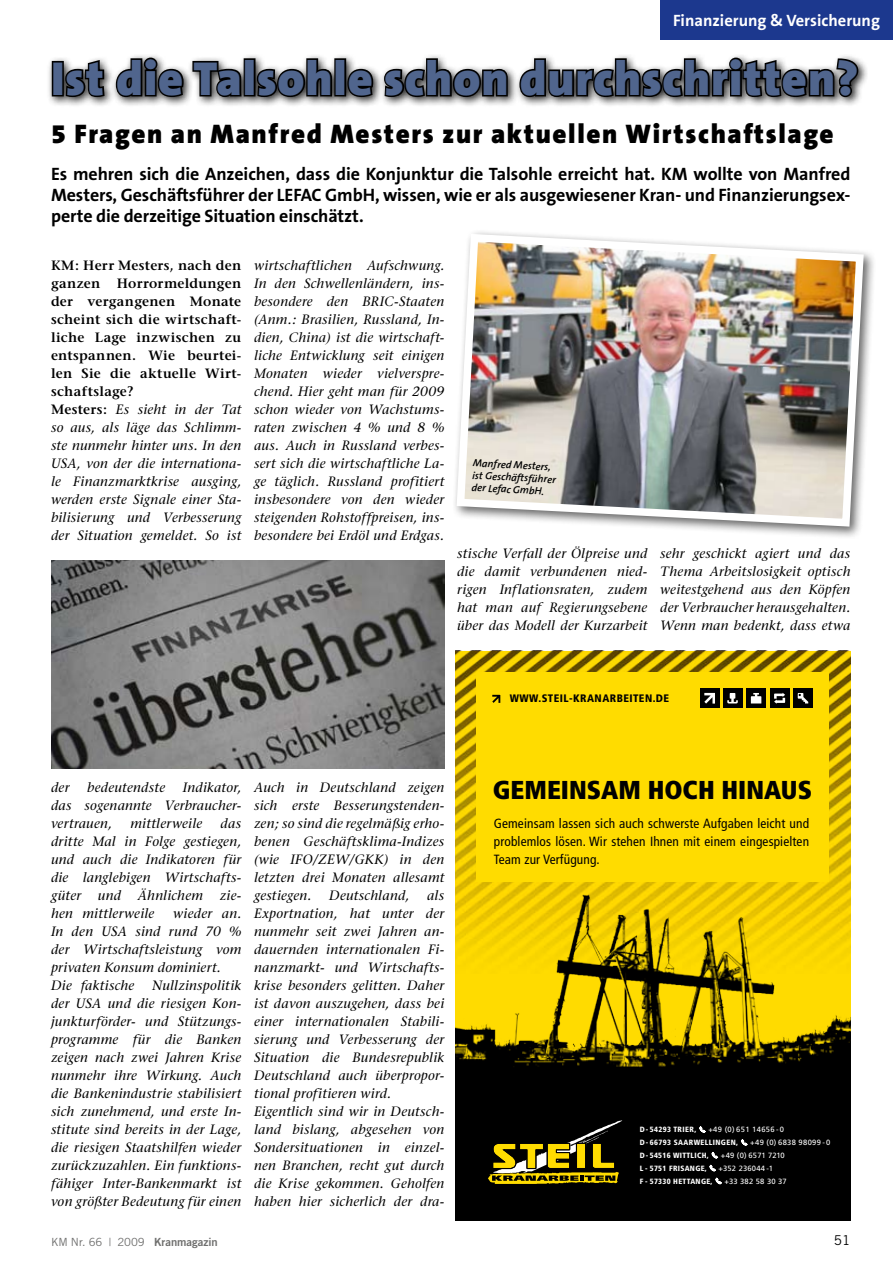
<style>
.page{position:relative;width:893px;height:1263px;background:#fff}
.page>*{position:absolute;margin:0;border:0;box-sizing:border-box;transform-origin:0 0}
.t1{font:900 48px "The Sans B9";letter-spacing:.02em;color:#50658d}
.t2{font:900 27px "The Sans B9";letter-spacing:.06em;color:#000}
.t3{font:900 condensed 25.95px "Frutiger";color:#000}
.t4{font:700 18px/21px "The Sans B7";letter-spacing:-.005em;color:#000;text-align:justify}
.t5{font:700 16.5px "The Sans B7";color:#fff}
.t6{font:italic 13.5px/18px "Stone Serif";letter-spacing:.02em;color:#000;text-align:justify}
.t7{font:13.5px "Trade Gothic";color:#000}
.t8{font:condensed 13.35px/18px "Frutiger";letter-spacing:.01em;color:#000;text-align:justify}
.t9{font:11.25px "Trade Gothic";color:#6f6f6e}
.t10{font:900 condensed 10.8px "Frutiger";letter-spacing:.04em;color:#000}
.t11{font:italic 600 10.5px/12.3px "The Sans B6";color:#000}
.t12{font:900 condensed 7.65px/12.9px "Frutiger";letter-spacing:.04em;color:#fff}
.s1{font-weight:600;font-style:normal}
.s2{font-weight:400;font-stretch:normal}
.s3{font-family:"Trade Gothic Bold Two"}
</style>
<div class="page">
<div style="left:660px;top:0;width:233px;height:39px;background:#1c388e"></div>
<div style="left:46px;top:53px;width:822px;height:54px;background:#000;opacity:.85"></div>
<div style="left:52px;top:61px;width:12px;height:35px;border:3px solid #000"></div>
<svg style="left:64px;top:58px;width:43px;height:41px;background:#5f5f5f"></svg>
<svg style="left:114px;top:56px;width:71px;height:43px"></svg>
<svg style="left:191px;top:59px;width:52px;height:40px;background:#656565"></svg>
<div style="left:244px;top:58px;width:11px;height:38px;border:3px solid #000"></div>
<svg style="left:255px;top:57px;width:79px;height:42px"></svg>
<div style="left:334px;top:58px;width:12px;height:38px;border:3px solid #000"></div>
<svg style="left:346px;top:67px;width:29px;height:32px"></svg>
<svg style="left:382px;top:57px;width:127px;height:42px"></svg>
<svg style="left:518px;top:56px;width:342px;height:43px"></svg>
<div style="left:451px;top:229px;width:425px;height:310px;background:#000;opacity:.6"></div>
<img style="left:453px;top:230px;width:415px;height:300px">
<img style="left:51px;top:560px;width:393px;height:208px">
<div style="left:455px;top:1095px;width:395px;height:125px;background:#000"></div>
<svg style="left:488px;top:1120px;width:134px;height:64px"></svg>
<img style="left:455px;top:651px;width:395px;height:227px">
<svg style="left:699px;top:1126px;width:6px;height:7px"></svg>
<svg style="left:741px;top:1139px;width:6px;height:6px"></svg>
<svg style="left:712px;top:1152px;width:6px;height:6px"></svg>
<svg style="left:710px;top:1165px;width:6px;height:6px"></svg>
<svg style="left:716px;top:1178px;width:6px;height:6px"></svg>
<div style="left:476px;top:672px;width:353px;height:209px;background:#ffdc00"></div>
<div style="left:700px;top:688px;width:19px;height:20px;background:#000"></div>
<svg style="left:704px;top:693px;width:11px;height:11px"></svg>
<div style="left:723px;top:688px;width:19px;height:20px;background:#000"></div>
<svg style="left:727px;top:693px;width:11px;height:10px"></svg>
<div style="left:746px;top:688px;width:20px;height:20px;background:#000"></div>
<svg style="left:751px;top:693px;width:10px;height:10px"></svg>
<div style="left:793px;top:688px;width:20px;height:20px;background:#000"></div>
<svg style="left:798px;top:693px;width:10px;height:10px"></svg>
<div style="left:770px;top:688px;width:19px;height:20px;background:#000"></div>
<svg style="left:774px;top:693px;width:11px;height:11px"></svg>
<svg style="left:492px;top:695px;width:8px;height:8px"></svg>
<img style="left:455px;top:878px;width:395px;height:217px">
<p class="t5" style="left:673px;top:11px;width:208px">Finanzierung &amp; Versicherung</p>
<h1 class="t1" style="left:51px;top:53px;width:808px">Ist die Talsohle schon durchschritten?</h1>
<h2 class="t2" style="left:51px;top:120px;width:784px">5 Fragen an Manfred Mesters zur aktuellen Wirtschaftslage</h2>
<p class="t4" style="left:51px;top:164px;width:801px">Es mehren sich die Anzeichen, dass die Konjunktur die Talsohle erreicht hat. KM wollte von Manfred Mesters, Geschäftsführer der LEFAC GmbH, wissen, wie er als ausgewiesener Kran- und Finanzierungsex&shy;perte die derzeitige Situation einschätzt.</p>
<p class="t6" style="left:51px;top:256px;width:192px;text-align:left"><span class="s1">KM: Herr Mesters, nach den ganzen Horrormeldungen der vergangenen Monate scheint sich die wirtschaft&shy;liche Lage inzwischen zu entspannen. Wie beurtei&shy;len Sie die aktuelle Wirt&shy;schaftslage?<br>Mesters:</span> Es sieht in der Tat so aus, als läge das Schlimm&shy;ste nunmehr hinter uns. In den<br>USA, von der die internationa&shy;le Finanzmarktkrise ausging, werden erste Signale einer Sta&shy;bilisierung und Verbesserung der Situation gemeldet. So ist</p>
<p class="t6" style="left:254px;top:256px;width:192px">wirtschaftlichen Aufschwung.<br>In den Schwellenländern, ins&shy;besondere den BRIC-Staaten (Anm.: Brasilien, Russland, In&shy;dien, China) ist die wirtschaft&shy;liche Entwicklung seit einigen Monaten wieder vielverspre&shy;chend. Hier geht man für 2009 schon wieder von Wachstums&shy;raten zwischen 4 % und 8 % aus. Auch in Russland verbes&shy;sert sich die wirtschaftliche La&shy;ge täglich. Russland profitiert insbesondere von den wieder steigenden Rohstoffpreisen, ins&shy;besondere bei Erdöl und Erdgas.</p>
<p class="t11" style="left:473px;top:457px;width:85px;rotate:3deg">Manfred Mesters, ist Geschäftsführer der Lefac GmbH.</p>
<p class="t6" style="left:457px;top:544px;width:192px">stische Verfall der Ölpreise und die damit verbundenen nied&shy;rigen Inflationsraten, zudem hat man auf Regierungsebene über das Modell der Kurzarbeit</p>
<p class="t6" style="left:660px;top:544px;width:192px">sehr geschickt agiert und das Thema Arbeitslosigkeit optisch weitestgehend aus den Köpfen der Verbraucher herausgehalten.<br>Wenn man bedenkt, dass etwa</p>
<p class="t6" style="left:51px;top:778px;width:192px;text-indent:132px">Indikator, das sogenannte Verbraucher&shy;vertrauen,</p>
<p class="t6" style="left:51px;top:778px;width:20px">der</p>
<p class="t6" style="left:87px;top:778px;width:79px">bedeutendste</p>
<p class="t6" style="left:51px;top:814px;width:192px;text-indent:170px">das dritte Mal in Folge gestiegen, und auch die Indikatoren für die langlebigen Wirtschafts&shy;güter und Ähnlichem zie&shy;hen mittlerweile</p>
<p class="t6" style="left:130px;top:814px;width:73px">mittlerweile</p>
<p class="t6" style="left:51px;top:904px;width:192px;text-align:left;text-indent:122px">wieder an.<br>In den USA sind rund 70 % der Wirtschaftsleistung vom privaten Konsum dominiert.<br>Die faktische</p>
<p class="t6" style="left:51px;top:976px;width:192px;text-indent:101px">Nullzinspolitik der USA und die riesigen Kon&shy;junkturförder- und Stützungs&shy;programme für die Banken zeigen nach zwei Jahren Krise nunmehr ihre Wirkung. Auch die Bankenindustrie stabilisiert sich zunehmend, und erste In&shy;stitute sind bereits in der Lage, die riesigen Staatshilfen wieder zurückzuzahlen. Ein funktions&shy;fähiger Inter-Bankenmarkt ist von größter Bedeutung für einen</p>
<p class="t6" style="left:254px;top:778px;width:192px">Auch in Deutschland zeigen sich erste Besserungstenden&shy;zen; so sind die regelmäßig erho&shy;benen Geschäftsklima-Indizes (wie IFO/ZEW/GKK) in den letzten drei Monaten allesamt gestiegen.</p>
<p class="t6" style="left:254px;top:886px;width:192px;text-align:left;text-indent:173px">als<br>Exportnation, hat unter der nunmehr seit zwei Jahren an&shy;dauernden internationalen Fi&shy;nanzmarkt- und Wirtschafts&shy;krise besonders gelitten. Daher ist davon auszugehen, dass bei einer internationalen Stabili&shy;sierung und Verbesserung der<br>Situation die Bundesrepublik<br>Deutschland auch überpropor&shy;tional profitieren wird.<br>Eigentlich sind wir in Deutsch&shy;land bislang, abgesehen von<br>Sondersituationen in einzel&shy;nen Branchen, recht gut durch die Krise gekommen. Geholfen haben hier sicherlich der dra-</p>
<p class="t6" style="left:329px;top:886px;width:82px">Deutschland,</p>
<p class="t10" style="left:510px;top:692px;width:161px">WWW.STEIL-KRANARBEITEN.DE</p>
<h3 class="t3" style="left:493px;top:774px;width:321px">GEMEINSAM HOCH HINAUS</h3>
<p class="t8" style="left:494px;top:815px;width:317px">Gemeinsam lassen sich auch schwerste Aufgaben leicht und problemlos lösen. Wir stehen Ihnen mit einem eingespielten Team zur Verfügung.</p>
<p class="t12" style="left:640px;top:1123px;width:192px">D- 54293 TRIER, ✓ <span class="s2">+49 (0) 651 14656 - 0<br></span>D- 66793 SAARWELLINGEN, ✓ <span class="s2">+49 (0) 6838 98099 - 0<br></span>D- 54516 WITTLICH, ✓ <span class="s2">+49 (0) 6571 7210<br></span>L - 5751 FRISANGE, ✓ <span class="s2">+352 236044 -1<br></span>F - 57330 HETTANGE, ✓ <span class="s2">+33 382 58 30 37</span></p>
<p class="t9" style="left:51px;top:1235px;width:168px">KM Nr. 66 | 2009 <span class="s3">Kranmagazin</span></p>
<p class="t7" style="left:834px;top:1232px;width:18px">51</p>
</div>
